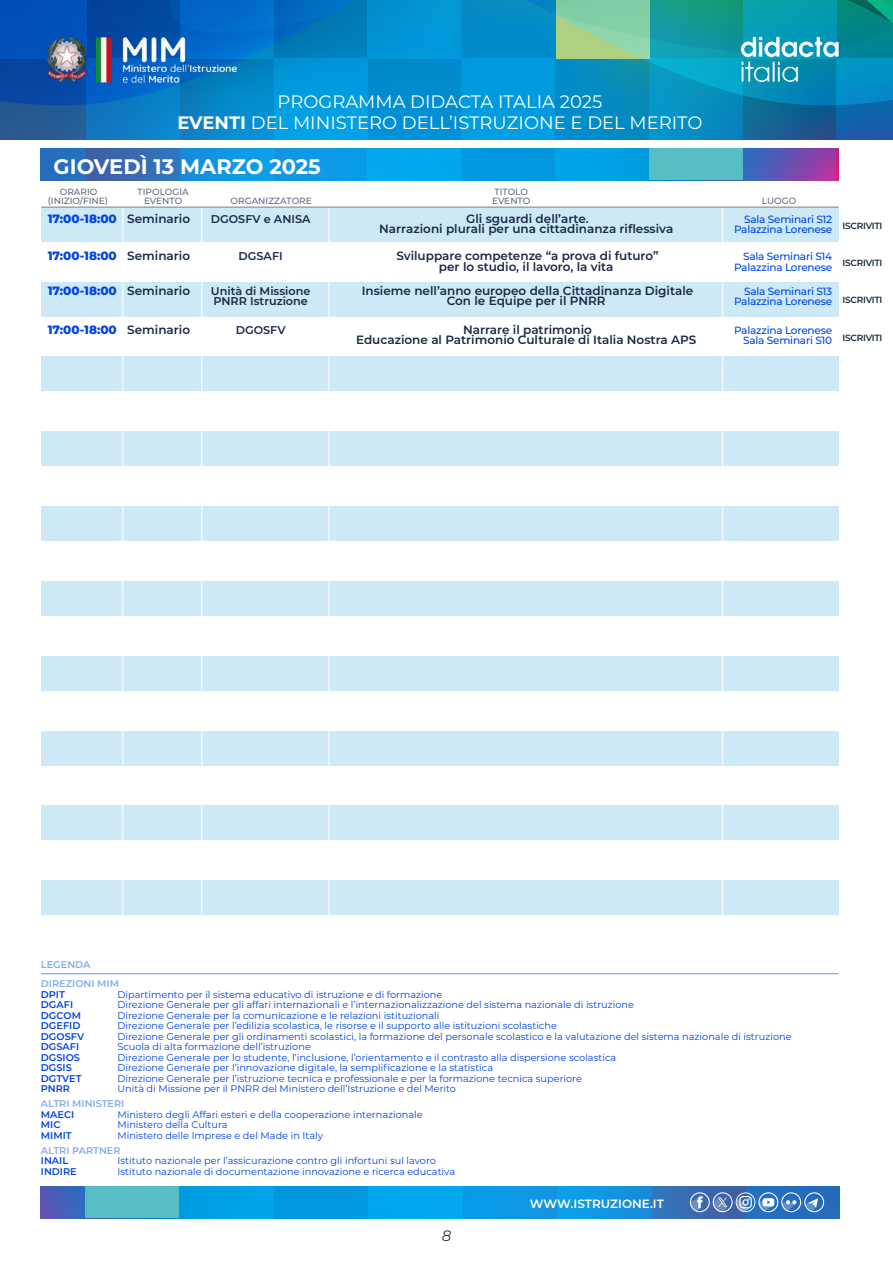
<style>
.page{position:relative;width:893px;height:1263px;background:#fff}
.page>*{position:absolute;margin:0;border:0;box-sizing:border-box;transform-origin:0 0}
.t1{font:700 21px "Montserrat";color:#fff}
.t2{font:18px/21px "Montserrat";color:#fff;text-align:center}
.t3{font:italic 15px "Montserrat";color:#333}
.t4{font:600 12px "Montserrat";color:#1a2846}
.t5{font:800 12px "Montserrat";color:#0043e4}
.t6{font:600 12px "Montserrat";color:#fff}
.t7{font:600 11.25px "Montserrat";color:#1a2846}
.t8{font:500 10.5px "Montserrat";letter-spacing:-.02em;color:#0043e4}
.t9{font:9.75px "Montserrat";color:#0043e4}
.t10{font:600 9.75px "Montserrat";color:#0043e4}
.t11{font:600 9.75px "Montserrat";color:#83aceb}
.t12{font:500 9px "Montserrat";color:#1a2846}
.t13{font:600 9px "Montserrat";letter-spacing:-.03em;color:#1a2846}
.s1{font-weight:700}
.s2{font-weight:600;color:#1a2846}
</style>
<div class="page">
<svg style="left:179px;top:1186px;width:568px;height:32px;background:#128dd7"></svg>
<div style="left:747px;top:1186px;width:93px;height:32px;background:#256bbb"></div>
<div style="left:558px;top:1186px;width:94px;height:32px;background:#1197e1"></div>
<div style="left:369px;top:1186px;width:94px;height:32px;background:#02a7ee"></div>
<div style="left:180px;top:1186px;width:94px;height:32px;background:#00a1e5"></div>
<div style="left:41px;top:1186px;width:44px;height:32px;background:linear-gradient(to right,#5d53b2,#2d6cc2)"></div>
<div style="left:85px;top:1186px;width:94px;height:32px;background:#55bdc3"></div>
<hr style="left:41px;top:973px;width:797px;height:1px;background:#668eef">
<svg style="left:0;top:105px;width:836px;height:35px;background:#0d79b6"></svg>
<div style="left:86px;top:58px;width:94px;height:82px;background:linear-gradient(to right,#1271ba,#0989d0)"></div>
<div style="left:274px;top:58px;width:94px;height:82px;background:#01a0e6"></div>
<div style="left:461px;top:58px;width:94px;height:82px;background:#009de0"></div>
<div style="left:649px;top:58px;width:94px;height:82px;background:linear-gradient(to right,#0399cf,#0981bb)"></div>
<svg style="left:836px;top:105px;width:57px;height:35px;background:#135faa"></svg>
<svg style="left:335px;top:0;width:107px;height:105px;background:#008dcf"></svg>
<svg style="left:0;top:0;width:335px;height:105px;background:#0169bc"></svg>
<svg style="left:442px;top:0;width:451px;height:105px;background:#189ab5"></svg>
<img style="left:36px;top:24px;width:213px;height:71px">
<img style="left:729px;top:24px;width:110px;height:57px">
<svg style="left:86px;top:148px;width:753px;height:32px;background:#1988d0"></svg>
<div style="left:40px;top:148px;width:46px;height:32px;background:#246fbe"></div>
<div style="left:180px;top:148px;width:94px;height:32px;background:#1197e2"></div>
<div style="left:368px;top:148px;width:93px;height:32px;background:#02a7ef"></div>
<div style="left:555px;top:148px;width:94px;height:32px;background:#00a1e5"></div>
<svg style="left:743px;top:148px;width:93px;height:32px;background:#6b4fb0"></svg>
<div style="left:649px;top:148px;width:93px;height:32px;background:#55bdc3"></div>
<svg style="left:690px;top:1192px;width:134px;height:20px"></svg>
<div style="left:41px;top:207px;width:797px;height:35px;background:#cde9f6"></div>
<div style="left:41px;top:506px;width:797px;height:35px;background:#cde9f6"></div>
<div style="left:41px;top:806px;width:797px;height:34px;background:#cde9f6"></div>
<div style="left:41px;top:357px;width:797px;height:34px;background:#cde9f6"></div>
<div style="left:41px;top:656px;width:797px;height:34px;background:#cde9f6"></div>
<div style="left:41px;top:282px;width:797px;height:34px;background:#cde9f6"></div>
<div style="left:41px;top:581px;width:797px;height:35px;background:#cde9f6"></div>
<div style="left:41px;top:880px;width:797px;height:35px;background:#cde9f6"></div>
<div style="left:41px;top:431px;width:797px;height:35px;background:#cde9f6"></div>
<div style="left:41px;top:731px;width:797px;height:34px;background:#cde9f6"></div>
<hr style="left:328px;top:207px;width:1px;height:714px;background:#fff">
<hr style="left:201px;top:207px;width:1px;height:714px;background:#fff">
<hr style="left:122px;top:207px;width:1px;height:714px;background:#fff">
<hr style="left:722px;top:207px;width:1px;height:714px;background:#fff">
<hr style="left:41px;top:207px;width:798px;height:1px;background:#808080">
<h2 class="t2" style="left:177px;top:91px;width:527px">PROGRAMMA DIDACTA ITALIA 2025<br><span class="s1">EVENTI</span> DEL MINISTERO DELL’ISTRUZIONE E DEL MERITO</h2>
<h1 class="t1" style="left:54px;top:151px;width:269px">GIOVEDÌ 13 MARZO 2025</h1>
<p class="t5" style="left:48px;top:210px;width:144px">17:00-18:00 <span class="s2">Seminario</span></p>
<p class="t7" style="left:211px;top:211px;width:101px">DGOSFV e ANISA</p>
<p class="t4" style="left:466px;top:210px;width:124px">Gli sguardi dell’arte.</p>
<p class="t8" style="left:744px;top:212px;width:90px">Sala Seminari S12</p>
<p class="t4" style="left:379px;top:220px;width:296px">Narrazioni plurali per una cittadinanza riflessiva</p>
<p class="t8" style="left:734px;top:222px;width:100px">Palazzina Lorenese</p>
<p class="t5" style="left:48px;top:247px;width:144px">17:00-18:00 <span class="s2">Seminario</span></p>
<p class="t7" style="left:239px;top:248px;width:46px">DGSAFI</p>
<p class="t4" style="left:396px;top:247px;width:264px">Sviluppare competenze “a prova di futuro”</p>
<p class="t8" style="left:743px;top:249px;width:91px">Sala Seminari S14</p>
<p class="t4" style="left:439px;top:258px;width:176px">per lo studio, il lavoro, la vita</p>
<p class="t8" style="left:734px;top:260px;width:100px">Palazzina Lorenese</p>
<p class="t5" style="left:48px;top:282px;width:144px">17:00-18:00 <span class="s2">Seminario</span></p>
<p class="t7" style="left:211px;top:283px;width:101px">Unità di Missione</p>
<p class="t4" style="left:362px;top:282px;width:333px">Insieme nell’anno europeo della Cittadinanza Digitale</p>
<p class="t8" style="left:744px;top:284px;width:90px">Sala Seminari S13</p>
<p class="t7" style="left:213px;top:293px;width:96px">PNRR Istruzione</p>
<p class="t4" style="left:447px;top:292px;width:161px">Con le Equipe per il PNRR</p>
<p class="t8" style="left:734px;top:294px;width:100px">Palazzina Lorenese</p>
<p class="t5" style="left:48px;top:321px;width:144px">17:00-18:00 <span class="s2">Seminario</span></p>
<p class="t7" style="left:236px;top:322px;width:51px">DGOSFV</p>
<p class="t4" style="left:463px;top:321px;width:130px">Narrare il patrimonio</p>
<p class="t8" style="left:734px;top:323px;width:100px">Palazzina Lorenese</p>
<p class="t4" style="left:356px;top:331px;width:342px">Educazione al Patrimonio Culturale di Italia Nostra APS</p>
<p class="t8" style="left:743px;top:333px;width:91px">Sala Seminari S10</p>
<p class="t12" style="left:60px;top:186px;width:39px">ORARIO</p>
<p class="t12" style="left:138px;top:186px;width:53px">TIPOLOGIA</p>
<p class="t12" style="left:494px;top:186px;width:35px">TITOLO</p>
<p class="t12" style="left:48px;top:195px;width:62px">(INIZIO/FINE)</p>
<p class="t12" style="left:144px;top:195px;width:40px">EVENTO</p>
<p class="t12" style="left:231px;top:195px;width:83px">ORGANIZZATORE</p>
<p class="t12" style="left:492px;top:195px;width:40px">EVENTO</p>
<p class="t12" style="left:762px;top:195px;width:36px">LUOGO</p>
<p class="t13" style="left:842px;top:219px;width:41px">ISCRIVITI</p>
<p class="t13" style="left:842px;top:256px;width:41px">ISCRIVITI</p>
<p class="t13" style="left:842px;top:294px;width:41px">ISCRIVITI</p>
<p class="t13" style="left:842px;top:331px;width:41px">ISCRIVITI</p>
<p class="t11" style="left:41px;top:957px;width:51px">LEGENDA</p>
<p class="t11" style="left:41px;top:977px;width:80px">DIREZIONI MIM</p>
<p class="t10" style="left:41px;top:987px;width:26px">DPIT</p>
<p class="t9" style="left:117px;top:987px;width:326px">Dipartimento per il sistema educativo di istruzione e di formazione</p>
<p class="t10" style="left:41px;top:998px;width:34px">DGAFI</p>
<p class="t9" style="left:117px;top:998px;width:518px">Direzione Generale per gli affari internazionali e l’internazionalizzazione del sistema nazionale di istruzione</p>
<p class="t10" style="left:41px;top:1008px;width:42px">DGCOM</p>
<p class="t9" style="left:117px;top:1008px;width:324px">Direzione Generale per la comunicazione e le relazioni istituzionali</p>
<p class="t10" style="left:41px;top:1019px;width:41px">DGEFID</p>
<p class="t9" style="left:117px;top:1019px;width:441px">Direzione Generale per l’edilizia scolastica, le risorse e il supporto alle istituzioni scolastiche</p>
<p class="t10" style="left:41px;top:1029px;width:45px">DGOSFV</p>
<p class="t9" style="left:117px;top:1029px;width:676px">Direzione Generale per gli ordinamenti scolastici, la formazione del personale scolastico e la valutazione del sistema nazionale di istruzione</p>
<p class="t10" style="left:41px;top:1040px;width:40px">DGSAFI</p>
<p class="t9" style="left:117px;top:1040px;width:195px">Scuola di alta formazione dell’istruzione</p>
<p class="t10" style="left:41px;top:1050px;width:41px">DGSIOS</p>
<p class="t9" style="left:117px;top:1050px;width:500px">Direzione Generale per lo studente, l’inclusione, l’orientamento e il contrasto alla dispersione scolastica</p>
<p class="t10" style="left:41px;top:1061px;width:32px">DGSIS</p>
<p class="t9" style="left:117px;top:1061px;width:377px">Direzione Generale per l’innovazione digitale, la semplificazione e la statistica</p>
<p class="t10" style="left:41px;top:1071px;width:42px">DGTVET</p>
<p class="t9" style="left:117px;top:1071px;width:466px">Direzione Generale per l’istruzione tecnica e professionale e per la formazione tecnica superiore</p>
<p class="t10" style="left:41px;top:1082px;width:31px">PNRR</p>
<p class="t9" style="left:117px;top:1082px;width:340px">Unità di Missione per il PNRR del Ministero dell’Istruzione e del Merito</p>
<p class="t11" style="left:41px;top:1097px;width:85px">ALTRI MINISTERI</p>
<p class="t10" style="left:41px;top:1107px;width:35px">MAECI</p>
<p class="t9" style="left:117px;top:1107px;width:307px">Ministero degli Affari esteri e della cooperazione internazionale</p>
<p class="t10" style="left:41px;top:1118px;width:21px">MIC</p>
<p class="t9" style="left:117px;top:1118px;width:112px">Ministero della Cultura</p>
<p class="t10" style="left:41px;top:1128px;width:32px">MIMIT</p>
<p class="t9" style="left:117px;top:1128px;width:207px">Ministero delle Imprese e del Made in Italy</p>
<p class="t11" style="left:41px;top:1143px;width:81px">ALTRI PARTNER</p>
<p class="t10" style="left:41px;top:1154px;width:29px">INAIL</p>
<p class="t9" style="left:117px;top:1154px;width:320px">Istituto nazionale per l’assicurazione contro gli infortuni sul lavoro</p>
<p class="t10" style="left:41px;top:1164px;width:37px">INDIRE</p>
<p class="t9" style="left:117px;top:1164px;width:339px">Istituto nazionale di documentazione innovazione e ricerca educativa</p>
<h3 class="t3" style="left:442px;top:1226px;width:11px">8</h3>
<p class="t6" style="left:530px;top:1195px;width:136px">WWW.ISTRUZIONE.IT</p>
</div>
